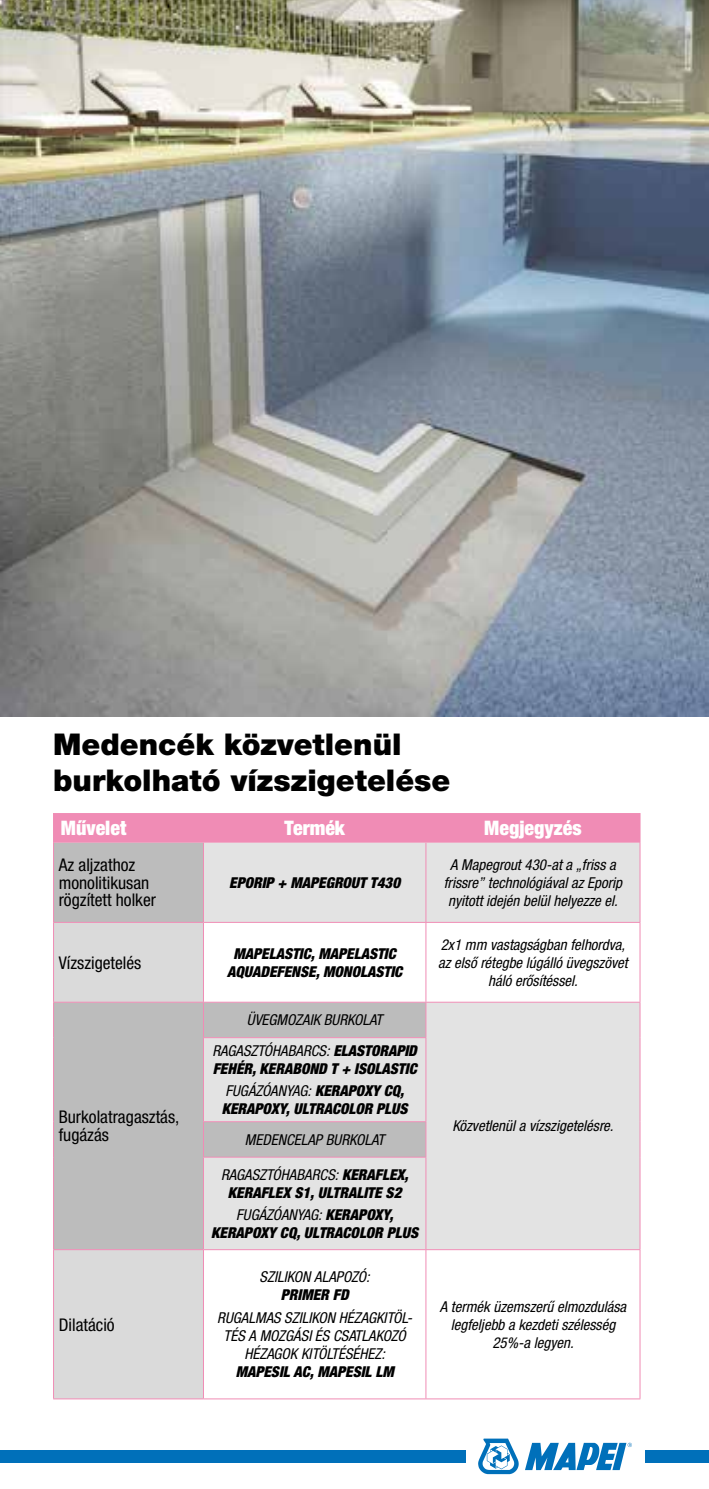
<style>
.page{position:relative;width:709px;height:1489px;background:#fff}
.page>*{position:absolute;margin:0;border:0;box-sizing:border-box;transform-origin:0 0}
.t1{font:900 30px/36px "Helvetica Neue LTW1 G";color:#000}
.t2{font:900 condensed 20px "Helvetica Neue LTW1 G";color:#fff}
.t3{font:condensed 17.5px/17.5px "Helvetica Neue LTW1 G";color:#000}
.t4{font:italic condensed 15px/18px "Helvetica Neue LTW1 G";color:#000;text-align:center}
.t5{font:italic 900 condensed 15px/18px "Helvetica Neue LTW1 G";color:#000;text-align:center}
.s1{font-weight:400}
</style>
<div class="page">
<div style="left:54px;top:842px;width:149px;height:79px;background:#bcbcbc"></div>
<div style="left:204px;top:842px;width:435px;height:79px;background:#e3e3e3"></div>
<svg style="left:54px;top:922px;width:149px;height:476px;background:#cacaca"></svg>
<svg style="left:204px;top:922px;width:435px;height:476px"></svg>
<hr style="left:53px;top:842px;width:1px;height:80px;background:#f08cb5">
<hr style="left:203px;top:842px;width:1px;height:80px;background:#f08cb5">
<hr style="left:425px;top:842px;width:1px;height:80px;background:#f08cb5">
<hr style="left:639px;top:842px;width:1px;height:80px;background:#f08cb5">
<hr style="left:53px;top:921px;width:150px;height:1px;background:#f08cb5">
<hr style="left:53px;top:922px;width:1px;height:79px;background:#f08cb5">
<hr style="left:203px;top:921px;width:223px;height:1px;background:#f08cb5">
<hr style="left:203px;top:922px;width:1px;height:79px;background:#f08cb5">
<hr style="left:426px;top:921px;width:214px;height:1px;background:#f08cb5">
<hr style="left:425px;top:922px;width:1px;height:79px;background:#f08cb5">
<hr style="left:639px;top:922px;width:1px;height:79px;background:#f08cb5">
<hr style="left:53px;top:1001px;width:150px;height:1px;background:#f08cb5">
<hr style="left:53px;top:1002px;width:1px;height:35px;background:#f08cb5">
<hr style="left:53px;top:1037px;width:1px;height:84px;background:#f08cb5">
<hr style="left:53px;top:1121px;width:1px;height:36px;background:#f08cb5">
<hr style="left:53px;top:1157px;width:1px;height:92px;background:#f08cb5">
<hr style="left:203px;top:1001px;width:223px;height:1px;background:#f08cb5">
<hr style="left:203px;top:1002px;width:1px;height:35px;background:#f08cb5">
<hr style="left:426px;top:1001px;width:214px;height:1px;background:#f08cb5">
<hr style="left:425px;top:1002px;width:1px;height:35px;background:#f08cb5">
<hr style="left:639px;top:1002px;width:1px;height:35px;background:#f08cb5">
<hr style="left:639px;top:1037px;width:1px;height:84px;background:#f08cb5">
<hr style="left:639px;top:1121px;width:1px;height:36px;background:#f08cb5">
<hr style="left:639px;top:1157px;width:1px;height:92px;background:#f08cb5">
<hr style="left:203px;top:1037px;width:223px;height:1px;background:#f08cb5">
<hr style="left:203px;top:1037px;width:1px;height:84px;background:#f08cb5">
<hr style="left:425px;top:1037px;width:1px;height:84px;background:#f08cb5">
<hr style="left:203px;top:1121px;width:223px;height:1px;background:#f08cb5">
<hr style="left:203px;top:1121px;width:1px;height:35px;background:#f08cb5">
<hr style="left:425px;top:1121px;width:1px;height:35px;background:#f08cb5">
<hr style="left:203px;top:1156px;width:223px;height:1px;background:#f08cb5">
<hr style="left:203px;top:1157px;width:1px;height:92px;background:#f08cb5">
<hr style="left:425px;top:1157px;width:1px;height:92px;background:#f08cb5">
<hr style="left:53px;top:1249px;width:150px;height:1px;background:#f08cb5">
<hr style="left:53px;top:1249px;width:1px;height:149px;background:#f08cb5">
<hr style="left:203px;top:1249px;width:223px;height:1px;background:#f08cb5">
<hr style="left:203px;top:1249px;width:1px;height:149px;background:#f08cb5">
<hr style="left:426px;top:1249px;width:214px;height:1px;background:#f08cb5">
<hr style="left:425px;top:1249px;width:1px;height:149px;background:#f08cb5">
<hr style="left:639px;top:1249px;width:1px;height:149px;background:#f08cb5">
<hr style="left:53px;top:1398px;width:150px;height:1px;background:#f08cb5">
<hr style="left:203px;top:1398px;width:223px;height:1px;background:#f08cb5">
<hr style="left:426px;top:1398px;width:214px;height:1px;background:#f08cb5">
<div style="left:53px;top:813px;width:587px;height:29px;background:#f08cb5"></div>
<img style="left:0;top:0;width:709px;height:716px">
<svg style="left:525px;top:1442px;width:107px;height:27px"></svg>
<svg style="left:478px;top:1438px;width:40px;height:35px"></svg>
<div style="left:0;top:1449px;width:465px;height:13px;background:#0070ba"></div>
<div style="left:645px;top:1449px;width:64px;height:13px;background:#0070ba"></div>
<h1 class="t1" style="left:53px;top:726px;width:399px">Medencék közvetlenül burkolható vízszigetelése</h1>
<h2 class="t2" style="left:61px;top:815px;width:67px">Művelet</h2>
<h2 class="t2" style="left:284px;top:816px;width:62px">Termék</h2>
<h2 class="t2" style="left:484px;top:816px;width:99px">Megjegyzés</h2>
<p class="t3" style="left:59px;top:856px;width:99px">Az aljzathoz monolitikusan rögzített holker</p>
<p class="t4" style="left:443px;top:855px;width:180px">A Mapegrout 430-at a „friss a frissre” technológiával az Eporip nyitott idején belül helyezze el.</p>
<p class="t5" style="left:229px;top:873px;width:172px">EPORIP + MAPEGROUT T430</p>
<p class="t3" style="left:59px;top:953px;width:84px">Vízszigetelés</p>
<p class="t5" style="left:227px;top:944px;width:177px">MAPELASTIC, MAPELASTIC<br>AQUADEFENSE, MONOLASTIC</p>
<p class="t4" style="left:438px;top:935px;width:191px">2x1 mm vastagságban felhordva, az első rétegbe lúgálló üvegszövet háló erősítéssel.</p>
<p class="t3" style="left:59px;top:1108px;width:122px">Burkolatragasztás, fugázás</p>
<p class="t3" style="left:59px;top:1315px;width:57px">Dilatáció</p>
<p class="t4" style="left:247px;top:1011px;width:137px">ÜVEGMOZAIK BURKOLAT</p>
<p class="t5" style="left:212px;top:1041px;width:206px;text-align:left"><span class="s1">RAGASZTÓHABARCS:</span> ELASTORAPID<br>FEHÉR, KERABOND T + ISOLASTIC</p>
<p class="t5" style="left:222px;top:1081px;width:187px;text-align:left"><span class="s1">FUGÁZÓANYAG:</span> KERAPOXY CQ,<br>KERAPOXY, ULTRACOLOR PLUS</p>
<p class="t4" style="left:245px;top:1130px;width:141px">MEDENCELAP BURKOLAT</p>
<p class="t5" style="left:221px;top:1165px;width:189px"><span class="s1">RAGASZTÓHABARCS:</span> KERAFLEX,<br>KERAFLEX S1, ULTRALITE S2</p>
<p class="t5" style="left:211px;top:1205px;width:208px"><span class="s1">FUGÁZÓANYAG:</span> KERAPOXY,<br>KERAPOXY CQ, ULTRACOLOR PLUS</p>
<p class="t4" style="left:260px;top:1268px;width:112px">SZILIKON ALAPOZÓ:</p>
<p class="t5" style="left:281px;top:1285px;width:69px">PRIMER FD</p>
<p class="t4" style="left:217px;top:1308px;width:196px">RUGALMAS SZILIKON HÉZAGKITÖL-<br>TÉS A MOZGÁSI ÉS CSATLAKOZÓ<br>HÉZAGOK KITÖLTÉSÉHEZ:</p>
<p class="t5" style="left:236px;top:1362px;width:160px">MAPESIL AC, MAPESIL LM</p>
<p class="t4" style="left:452px;top:1117px;width:163px">Közvetlenül a vízszigetelésre.</p>
<p class="t4" style="left:440px;top:1297px;width:188px">A termék üzemszerű elmozdulása legfeljebb a kezdeti szélesség<br>25%-a legyen.</p>
</div>
